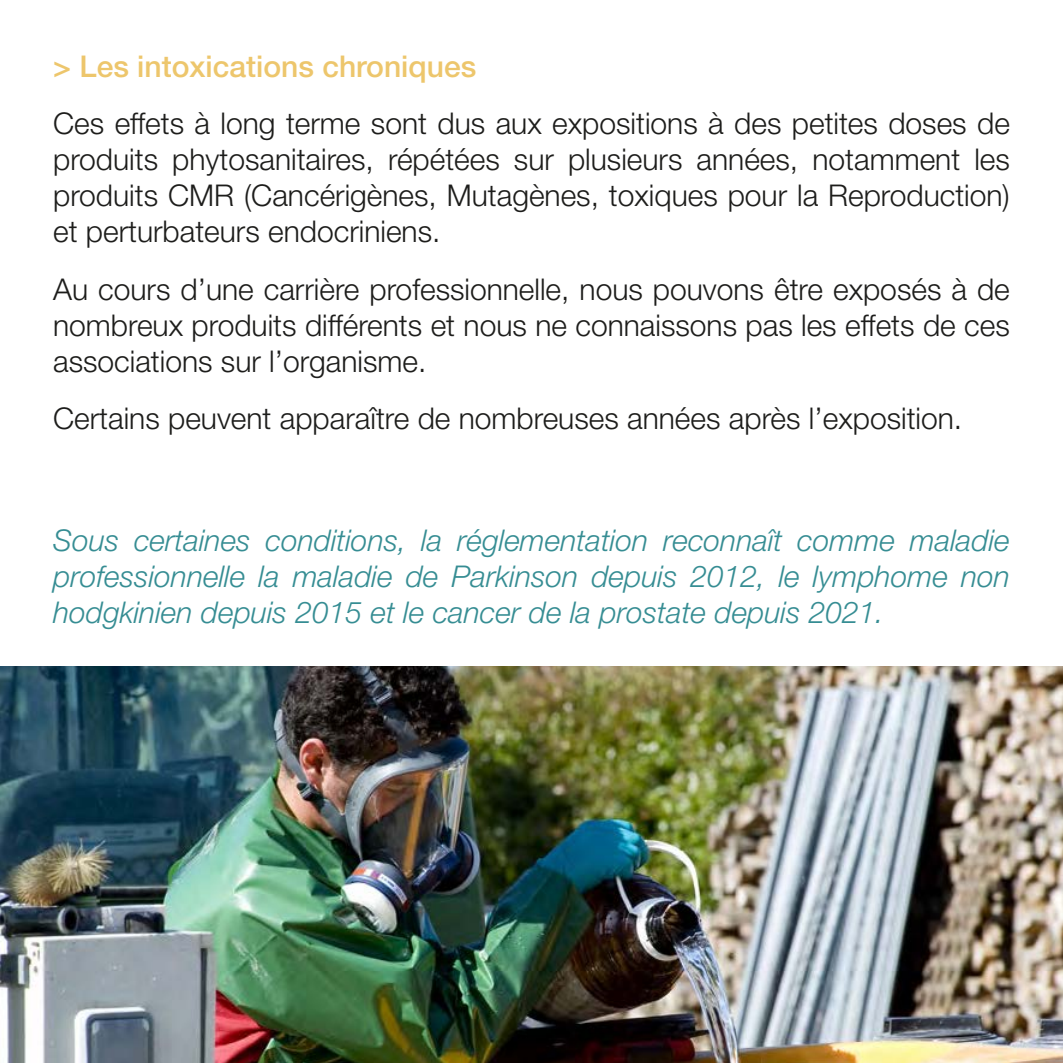
<style>
.page{position:relative;width:1063px;height:1063px;background:#fff}
.page>*{position:absolute;margin:0;border:0;box-sizing:border-box;transform-origin:0 0}
.t1{font:300 30px/36px "Helvetica Neue LT Std";color:#1d1d1b;text-align:justify}
.t2{font:italic 300 30px/36px "Helvetica Neue LT Std";color:#368d93;text-align:justify}
.t3{font:500 30px "Helvetica Neue LT Std";color:#edc66c}
</style>
<div class="page">
<img style="left:0;top:666px;width:1063px;height:397px">
<p class="t3" style="left:53px;top:49px;width:425px">&gt; Les intoxications chroniques</p>
<p class="t1" style="left:53px;top:105px;width:958px">Ces effets à long terme sont dus aux expositions à des petites doses de produits phytosanitaires, répétées sur plusieurs années, notamment les produits CMR (Cancérigènes, Mutagènes, toxiques pour la Reproduction) et perturbateurs endocriniens.</p>
<p class="t1" style="left:53px;top:270px;width:958px">Au cours d’une carrière professionnelle, nous pouvons être exposés à de nombreux produits différents et nous ne connaissons pas les effets de ces associations sur l’organisme.</p>
<p class="t1" style="left:53px;top:400px;width:911px">Certains peuvent apparaître de nombreuses années après l’exposition.</p>
<p class="t2" style="left:53px;top:522px;width:958px">Sous certaines conditions, la réglementation reconnaît comme maladie professionnelle la maladie de Parkinson depuis 2012, le lymphome non hodgkinien depuis 2015 et le cancer de la prostate depuis 2021.</p>
</div>
